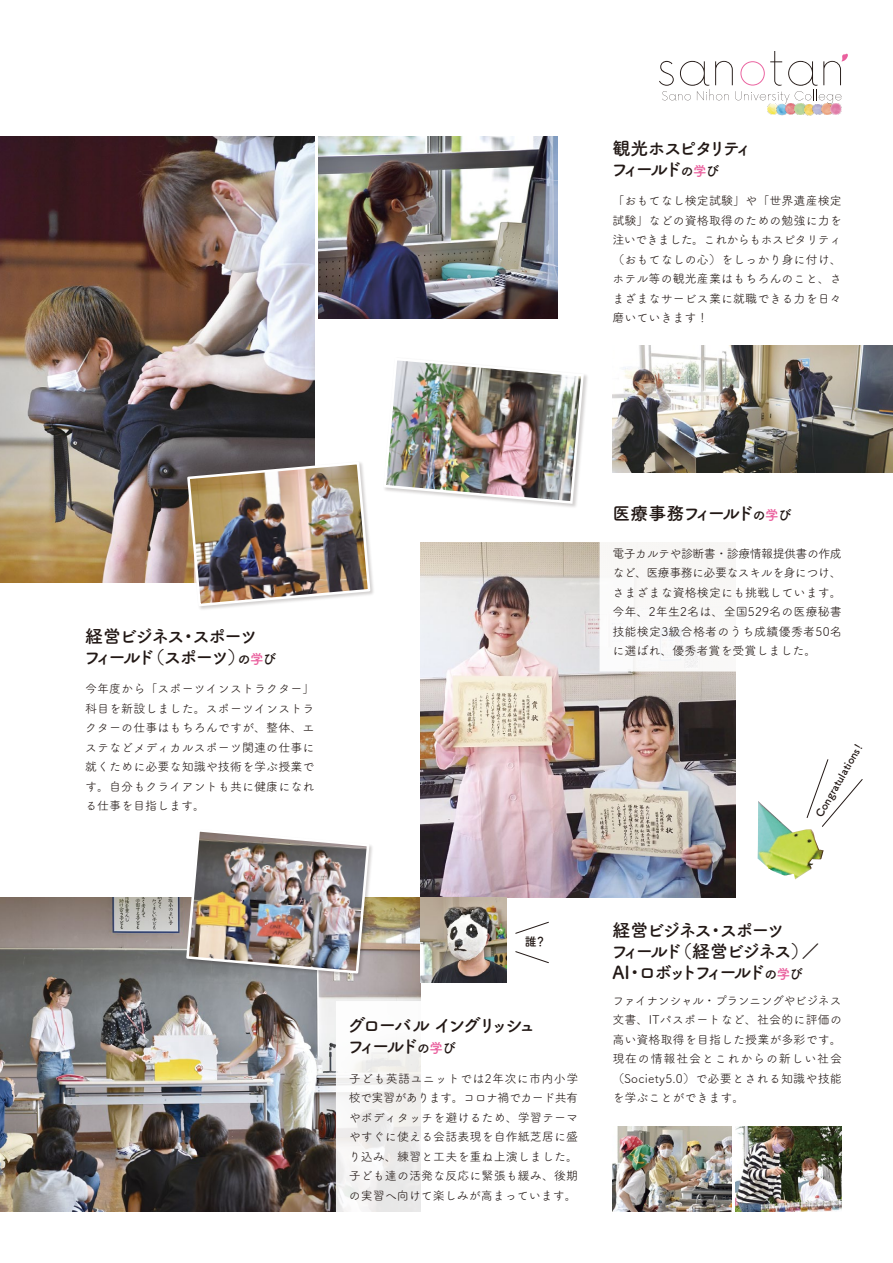
<style>
.page{position:relative;width:893px;height:1263px;background:#fff}
.page>*{position:absolute;margin:0;border:0;box-sizing:border-box;transform-origin:0 0}
.t1{font:700 18px/21px "Tsuku A Rd Gothic";letter-spacing:-.13em;color:#221815}
.t2{font:700 18px/21px "Tsuku A Rd Gothic";letter-spacing:-.195em;color:#221815}
.t3{font:700 18px "Tsuku A Rd Gothic";letter-spacing:-.15em;color:#221815}
.t4{font:12px/19.5px "Tsuku A Rd Gothic";letter-spacing:.005em;color:#221815;text-align:justify}
.t5{font:700 12px "Tsuku A Rd Gothic";color:#221815}
.t6{font:700 10.5px "Tsuku A Rd Gothic";color:#221815}
.s1{font-size:13.5px}
.s2{font-size:13.5px;color:#ea609e}
</style>
<div class="page">
<img style="left:0;top:897px;width:421px;height:315px">
<img style="left:0;top:136px;width:315px;height:447px">
<img style="left:421px;top:542px;width:315px;height:355px">
<img style="left:319px;top:136px;width:238px;height:183px">
<img style="left:384px;top:360px;width:201px;height:145px">
<img style="left:421px;top:897px;width:85px;height:85px">
<img style="left:612px;top:345px;width:281px;height:128px">
<img style="left:736px;top:1127px;width:106px;height:85px">
<img style="left:612px;top:1127px;width:119px;height:85px">
<img style="left:184px;top:846px;width:192px;height:134px">
<img style="left:185px;top:831px;width:186px;height:144px">
<img style="left:185px;top:460px;width:189px;height:150px">
<img style="left:186px;top:460px;width:186px;height:148px">
<img style="left:758px;top:801px;width:66px;height:78px">
<div style="left:600px;top:476px;width:255px;height:195px;background:#fff"></div>
<svg style="left:336px;top:1001px;width:85px;height:211px;fill:#f3f2f1"></svg>
<svg style="left:515px;top:921px;width:34px;height:13px"></svg>
<svg style="left:515px;top:951px;width:34px;height:13px"></svg>
<svg style="left:806px;top:759px;width:57px;height:69px"></svg>
<svg style="left:659px;top:51px;width:189px;height:64px"></svg>
<h1 class="t2" style="left:611px;top:136px;width:143px">観光ホスピタリティフィールド<span class="s1">の</span><span class="s2">学</span><span class="s1">び</span></h1>
<p class="t4" style="left:612px;top:190px;width:231px">「おもてなし検定試験」や「世界遺産検定試験」などの資格取得のための勉強に力を注いできました。これからもホスピタリティ（おもてなしの心）をしっかり身に付け、ホテル等の観光産業はもちろんのこと、さまざまなサービス業に就職できる力を日々磨いていきます！</p>
<h1 class="t1" style="left:83px;top:624px;width:195px">経営ビジネス・スポーツフィールド（スポーツ）<span class="s1">の</span><span class="s2">学</span><span class="s1">び</span></h1>
<p class="t4" style="left:85px;top:678px;width:231px">今年度から「スポーツインストラクター」科目を新設しました。スポーツインストラクターの仕事はもちろんですが、整体、エステなどメディカルスポーツ関連の仕事に就くために必要な知識や技術を学ぶ授業です。自分もクライアントも共に健康になれる仕事を目指します。</p>
<h1 class="t3" style="left:612px;top:499px;width:181px">医療事務フィールド<span class="s1">の</span><span class="s2">学</span><span class="s1">び</span></h1>
<p class="t4" style="left:612px;top:543px;width:231px">電子カルテや診断書・診療情報提供書の作成など、医療事務に必要なスキルを身につけ、さまざまな資格検定にも挑戦しています。今年、2年生2名は、全国529名の医療秘書技能検定3級合格者のうち成績優秀者50名に選ばれ、優秀者賞を受賞しました。</p>
<p class="t6" style="left:811px;top:812px;width:87px;rotate:-60deg">Congratulations！</p>
<p class="t5" style="left:525px;top:932px;width:23px">誰？</p>
<h1 class="t2" style="left:347px;top:1014px;width:190px">グローバル イングリッシュフィールド<span class="s1">の</span><span class="s2">学</span><span class="s1">び</span></h1>
<p class="t4" style="left:349px;top:1068px;width:231px">子ども英語ユニットでは2年次に市内小学校で実習があります。コロナ禍でカード共有やボディタッチを避けるため、学習テーマやすぐに使える会話表現を自作紙芝居に盛り込み、練習と工夫を重ね上演しました。子ども達の活発な反応に緊張も緩み、後期の実習へ向けて楽しみが高まっています。</p>
<h1 class="t1" style="left:611px;top:918px;width:210px">経営ビジネス・スポーツ<br>フィールド（経営ビジネス）／<br>AI・ロボットフィールド<span class="s1">の</span><span class="s2">学</span><span class="s1">び</span></h1>
<p class="t4" style="left:612px;top:990px;width:231px">ファイナンシャル・プランニングやビジネス文書、ITパスポートなど、社会的に評価の高い資格取得を目指した授業が多彩です。現在の情報社会とこれからの新しい社会（Society5.0）で必要とされる知識や技能を学ぶことができます。</p>
</div>
